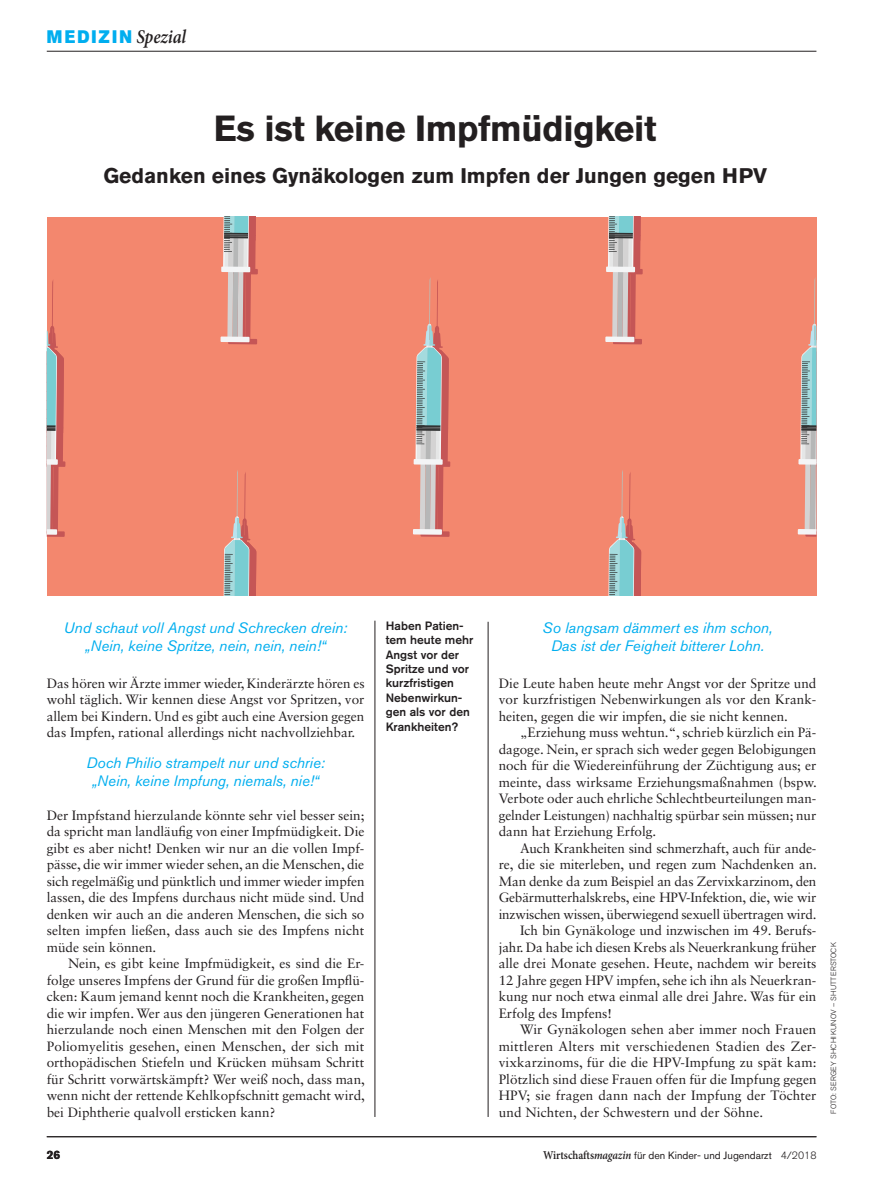
<style>
.page{position:relative;width:893px;height:1191px;background:#fff}
.page>*{position:absolute;margin:0;border:0;box-sizing:border-box;transform-origin:0 0}
.Head_24pt{font:700 36px "Akzidenz Grotesk BQ";letter-spacing:-.01em;color:#231f20}
.Head_14pt{font:700 21px "Akzidenz Grotesk BQ";color:#231f20}
.t1{font:18px "Akzidenz Grotesk BQ Super";letter-spacing:.145em;color:#00aeef;scale:.9 1}
.Zitat_Kopie{font:italic 15px/18px "Akzidenz Grotesk BQ";color:#00aeef;text-align:center}
.FLIESSTEXT_mit_Einzu{font:13.5px/16.5px "Sabon LT Std";color:#231f20;text-align:justify}
.Fließtext_ohne_Einzu{font:13.5px/16.5px "Sabon LT Std";color:#231f20;text-align:justify}
.Maginalspalte_BU{font:500 12px/14.4px "Akzidenz Grotesk BQ";color:#231f20}
.t2{font:700 12px "Akzidenz Grotesk BQ";color:#231f20}
.t3{font:10.5px "Akzidenz Grotesk BQ";color:#231f20}
.Bildquelle{font:300 7.5px "Akzidenz Grotesk BQ";letter-spacing:.03em;color:#231f20}
.s1{font-family:"Minion Pro";font-weight:600;font-style:italic;font-size:19.5px;color:#231f20}
.s2{font-family:"Minion Pro";font-weight:600;font-size:12px}
.s3{font-family:"Minion Pro";font-weight:600;font-style:italic;font-size:12px}
.s4{font-weight:300}
</style>
<div class="page">
<hr style="left:47px;top:1136px;width:769px;height:1px;background:#231f20">
<hr style="left:47px;top:51px;width:769px;height:1px;background:#231f20">
<hr style="left:488px;top:622px;width:1px;height:495px;background:#231f20">
<hr style="left:375px;top:620px;width:1px;height:497px;background:#231f20">
<div style="left:47px;top:217px;width:769px;height:378px;background:#f3876e"></div>
<svg style="left:608px;top:470px;width:33px;height:125px"></svg>
<svg style="left:223px;top:470px;width:33px;height:125px"></svg>
<svg style="left:798px;top:277px;width:19px;height:260px"></svg>
<div style="left:421px;top:531px;width:29px;height:6px;background:#c55656"></div>
<div style="left:413px;top:529px;width:29px;height:6px;background:#f4f5f6"></div>
<svg style="left:415px;top:278px;width:34px;height:254px"></svg>
<svg style="left:47px;top:281px;width:18px;height:256px"></svg>
<div style="left:614px;top:269px;width:29px;height:5px;background:#c55656"></div>
<svg style="left:613px;top:339px;width:29px;height:5px"></svg>
<div style="left:606px;top:266px;width:29px;height:6px;background:#f4f5f6"></div>
<div style="left:605px;top:336px;width:29px;height:6px;background:#f4f5f6"></div>
<svg style="left:608px;top:217px;width:33px;height:124px"></svg>
<div style="left:229px;top:269px;width:29px;height:5px;background:#c55656"></div>
<svg style="left:228px;top:339px;width:29px;height:5px"></svg>
<div style="left:221px;top:266px;width:29px;height:6px;background:#f4f5f6"></div>
<div style="left:221px;top:336px;width:29px;height:6px;background:#f4f5f6"></div>
<svg style="left:223px;top:217px;width:33px;height:124px"></svg>
<h3 class="t1" style="left:47px;top:26px;width:156px">MEDIZIN <span class="s1">Spezial</span></h3>
<p class="Head_24pt" style="left:214px;top:107px;width:444px">Es ist keine Impfmüdigkeit</p>
<p class="Head_14pt" style="left:103px;top:164px;width:665px">Gedanken eines Gynäkologen zum Impfen der Jungen gegen HPV</p>
<p class="Zitat_Kopie" style="left:64px;top:618px;width:285px">Und schaut voll Angst und Schrecken drein: „Nein, keine Spritze, nein, nein, nein!“</p>
<p class="Fließtext_ohne_Einzu" style="left:47px;top:674px;width:319px">Das hören wir Ärzte immer wieder, Kinderärzte hören es wohl täglich. Wir kennen diese Angst vor Spritzen, vor allem bei Kindern. Und es gibt auch eine Aversion gegen das Impfen, rational allerdings nicht nachvollziehbar.</p>
<p class="Zitat_Kopie" style="left:86px;top:753px;width:240px">Doch Philio strampelt nur und schrie: „Nein, keine Impfung, niemals, nie!“</p>
<p class="Fließtext_ohne_Einzu" style="left:47px;top:806px;width:319px">Der Impfstand hierzulande könnte sehr viel besser sein; da spricht man landläufig von einer Impfmüdigkeit. Die gibt es aber nicht! Denken wir nur an die vollen Impf&shy;pässe, die wir immer wieder sehen, an die Menschen, die sich regelmäßig und pünktlich und immer wieder impfen lassen, die des Impfens durchaus nicht müde sind. Und denken wir auch an die anderen Menschen, die sich so selten impfen ließen, dass auch sie des Impfens nicht müde sein können.</p>
<p class="FLIESSTEXT_mit_Einzu" style="left:47px;top:955px;width:320px;text-indent:21px">Nein, es gibt keine Impfmüdigkeit, es sind die Er&shy;folge unseres Impfens der Grund für die großen Impflü&shy;cken: Kaum jemand kennt noch die Krankheiten, gegen die wir impfen. Wer aus den jüngeren Generationen hat hierzulande noch einen Menschen mit den Folgen der Poliomyelitis gesehen, einen Menschen, der sich mit orthopädischen Stiefeln und Krücken mühsam Schritt für Schritt vorwärtskämpft? Wer weiß noch, dass man, wenn nicht der rettende Kehlkopfschnitt gemacht wird, bei Diphtherie qualvoll ersticken kann?</p>
<p class="Maginalspalte_BU" style="left:386px;top:618px;width:89px">Haben Patien&shy;tem heute mehr<br>Angst vor der<br>Spritze und vor kurzfristigen<br>Nebenwirkun&shy;gen als vor den<br>Krankheiten?</p>
<p class="Zitat_Kopie" style="left:543px;top:618px;width:231px">So langsam dämmert es ihm schon,<br>Das ist der Feigheit bitterer Lohn.</p>
<p class="Fließtext_ohne_Einzu" style="left:499px;top:674px;width:319px">Die Leute haben heute mehr Angst vor der Spritze und vor kurzfristigen Nebenwirkungen als vor den Krank&shy;heiten, gegen die wir impfen, die sie nicht kennen.</p>
<p class="FLIESSTEXT_mit_Einzu" style="left:499px;top:724px;width:320px;text-indent:21px">„Erziehung muss wehtun.“, schrieb kürzlich ein Pä&shy;dagoge. Nein, er sprach sich weder gegen Belobigungen noch für die Wiedereinführung der Züchtigung aus; er meinte, dass wirksame Erziehungsmaßnahmen (bspw.<br>Verbote oder auch ehrliche Schlechtbeurteilungen man&shy;gelnder Leistungen) nachhaltig spürbar sein müssen; nur dann hat Erziehung Erfolg.</p>
<p class="FLIESSTEXT_mit_Einzu" style="left:499px;top:839px;width:320px;text-indent:21px">Auch Krankheiten sind schmerzhaft, auch für ande&shy;re, die sie miterleben, und regen zum Nachdenken an.<br>Man denke da zum Beispiel an das Zervixkarzinom, den Gebärmutterhalskrebs, eine HPV-Infektion, die, wie wir inzwischen wissen, überwiegend sexuell übertragen wird.</p>
<p class="FLIESSTEXT_mit_Einzu" style="left:499px;top:922px;width:319px;text-indent:21px">Ich bin Gynäkologe und inzwischen im 49. Berufs&shy;jahr. Da habe ich diesen Krebs als Neuerkrankung früher alle drei Monate gesehen. Heute, nachdem wir bereits 12 Jahre gegen HPV impfen, sehe ich ihn als Neuerkran&shy;kung nur noch etwa einmal alle drei Jahre. Was für ein Erfolg des Impfens!</p>
<p class="FLIESSTEXT_mit_Einzu" style="left:499px;top:1021px;width:319px;text-indent:21px">Wir Gynäkologen sehen aber immer noch Frauen mittleren Alters mit verschiedenen Stadien des Zer&shy;vixkarzinoms, für die die HPV-Impfung zu spät kam:<br>Plötzlich sind diese Frauen offen für die Impfung gegen HPV; sie fragen dann nach der Impfung der Töchter und Nichten, der Schwestern und der Söhne.</p>
<p class="t2" style="left:47px;top:1147px;width:15px">26</p>
<p class="t3" style="left:543px;top:1149px;width:275px"><span class="s2">Wirtschafts</span><span class="s3">magazin</span> für den Kinder- und Jugendarzt <span class="s4">4/2018</span></p>
<p class="Bildquelle" style="left:829px;top:1113px;width:173px;rotate:-90deg">FOTO: SERGEY SHCHIKUNOV – SHUTTERSTOCK</p>
</div>
